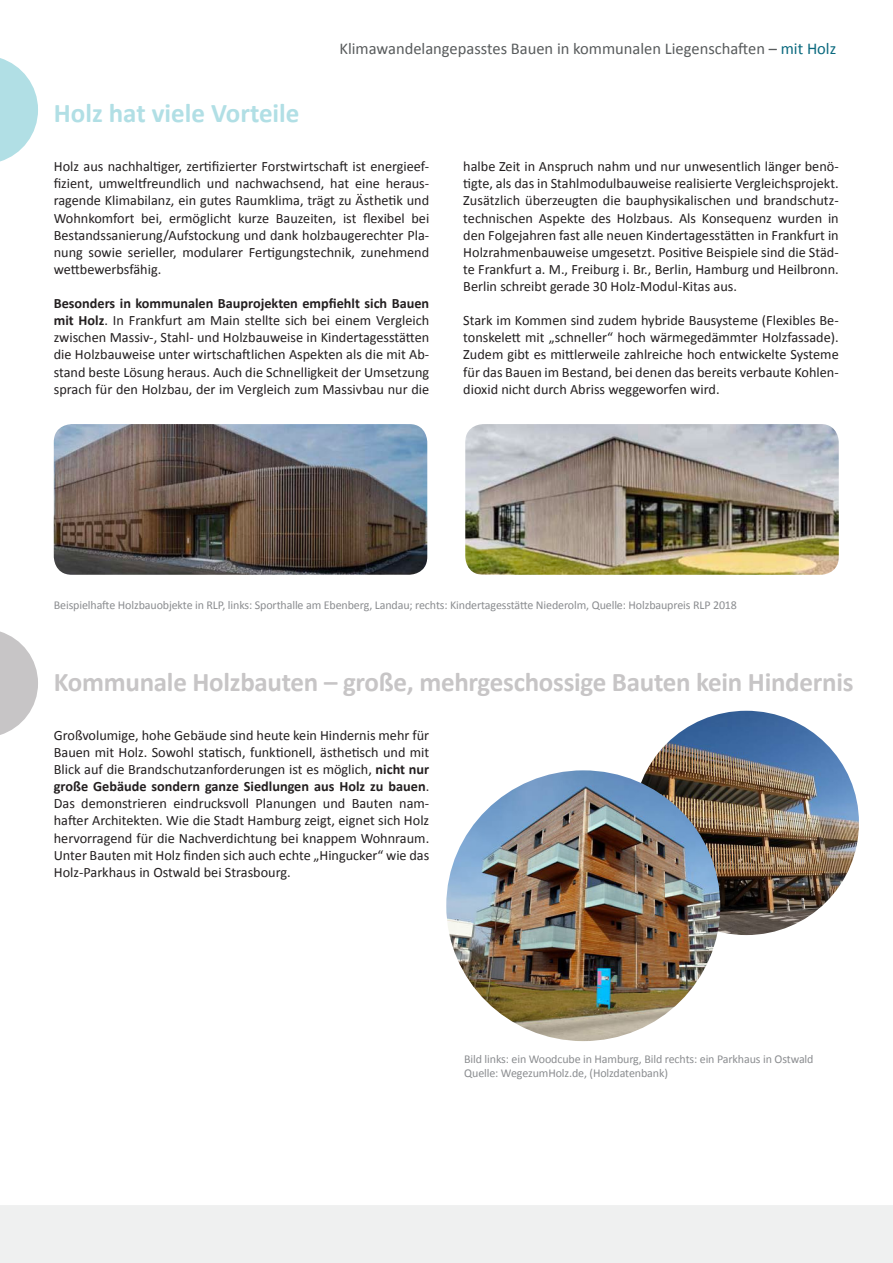
<style>
.page{position:relative;width:893px;height:1263px;background:#fff}
.page>*{position:absolute;margin:0;border:0;box-sizing:border-box;transform-origin:0 0}
.t1{font:700 27px "Calibri";letter-spacing:-.01em;color:#c7c5c6}
.t2{font:700 27px "Calibri";color:#b1dfe5}
.t3{font:16.5px "Calibri";color:#585b5c}
.t4{font:14.25px/17.1px "Calibri";color:#231f20;text-align:justify}
.t5{font:12px "Calibri";letter-spacing:-.01em;color:#8b8d90}
.s1{color:#0a697e}
.s2{font-weight:700}
</style>
<div class="page">
<div style="left:0;top:1205px;width:893px;height:58px;background:#eff0f0"></div>
<img style="left:54px;top:424px;width:373px;height:151px">
<img style="left:465px;top:424px;width:374px;height:151px">
<svg style="left:0;top:58px;width:38px;height:103px"></svg>
<svg style="left:0;top:631px;width:38px;height:104px"></svg>
<img style="left:647px;top:711px;width:212px;height:224px">
<img style="left:446px;top:770px;width:274px;height:271px">
<p class="t3" style="left:339px;top:38px;width:498px">Klimawandelangepasstes Bauen in kommunalen Liegenschaften – <span class="s1">mit Holz</span></p>
<p class="t2" style="left:54px;top:97px;width:247px">Holz hat viele Vorteile</p>
<p class="t4" style="left:54px;top:158px;width:377px">Holz aus nachhaltiger, zertifizierter Forstwirtschaft ist energieef&shy;fizient, umweltfreundlich und nachwachsend, hat eine heraus&shy;ragende Klimabilanz, ein gutes Raumklima, trägt zu Ästhetik und Wohnkomfort bei, ermöglicht kurze Bauzeiten, ist flexibel bei Bestandssanierung/Aufstockung und dank holzbaugerechter Pla&shy;nung sowie serieller, modularer Fertigungstechnik, zunehmend wettbewerbsfähig.</p>
<p class="t4" style="left:54px;top:295px;width:377px"><span class="s2">Besonders in kommunalen Bauprojekten empfiehlt sich Bauen mit Holz</span>. In Frankfurt am Main stellte sich bei einem Vergleich zwischen Massiv-, Stahl- und Holzbauweise in Kindertagesstätten die Holzbauweise unter wirtschaftlichen Aspekten als die mit Ab&shy;stand beste Lösung heraus. Auch die Schnelligkeit der Umsetzung sprach für den Holzbau, der im Vergleich zum Massivbau nur die</p>
<p class="t4" style="left:463px;top:158px;width:377px">halbe Zeit in Anspruch nahm und nur unwesentlich länger benö&shy;tigte, als das in Stahlmodulbauweise realisierte Vergleichsprojekt.<br>Zusätzlich überzeugten die bauphysikalischen und brandschutz&shy;technischen Aspekte des Holzbaus. Als Konsequenz wurden in den Folgejahren fast alle neuen Kindertagesstätten in Frankfurt in Holzrahmenbauweise umgesetzt. Positive Beispiele sind die Städ&shy;te Frankfurt a. M., Freiburg i. Br., Berlin, Hamburg und Heilbronn.<br>Berlin schreibt gerade 30 Holz-Modul-Kitas aus.</p>
<p class="t4" style="left:463px;top:312px;width:377px">Stark im Kommen sind zudem hybride Bausysteme (Flexibles Be&shy;tonskelett mit „schneller“ hoch wärmegedämmter Holzfassade).<br>Zudem gibt es mittlerweile zahlreiche hoch entwickelte Systeme für das Bauen im Bestand, bei denen das bereits verbaute Kohlen&shy;dioxid nicht durch Abriss weggeworfen wird.</p>
<p class="t5" style="left:54px;top:598px;width:685px">Beispielhafte Holzbauobjekte in RLP, links: Sporthalle am Ebenberg, Landau; rechts: Kindertagesstätte Niederolm, Quelle: Holzbaupreis RLP 2018</p>
<p class="t1" style="left:54px;top:665px;width:801px">Kommunale Holzbauten – große, mehrgeschossige Bauten kein Hindernis</p>
<p class="t4" style="left:54px;top:727px;width:377px">Großvolumige, hohe Gebäude sind heute kein Hindernis mehr für Bauen mit Holz. Sowohl statisch, funktionell, ästhetisch und mit Blick auf die Brandschutzanforderungen ist es möglich, <span class="s2">nicht nur große Gebäude sondern ganze Siedlungen aus Holz zu bauen</span>.<br>Das demonstrieren eindrucksvoll Planungen und Bauten nam&shy;hafter Architekten. Wie die Stadt Hamburg zeigt, eignet sich Holz hervorragend für die Nachverdichtung bei knappem Wohnraum.<br>Unter Bauten mit Holz finden sich auch echte „Hingucker“ wie das Holz-Parkhaus in Ostwald bei Strasbourg.</p>
<p class="t5" style="left:464px;top:1051px;width:351px">Bild links: ein Woodcube in Hamburg, Bild rechts: ein Parkhaus in Ostwald</p>
<p class="t5" style="left:464px;top:1065px;width:205px">Quelle: WegezumHolz.de, (Holzdatenbank)</p>
</div>
